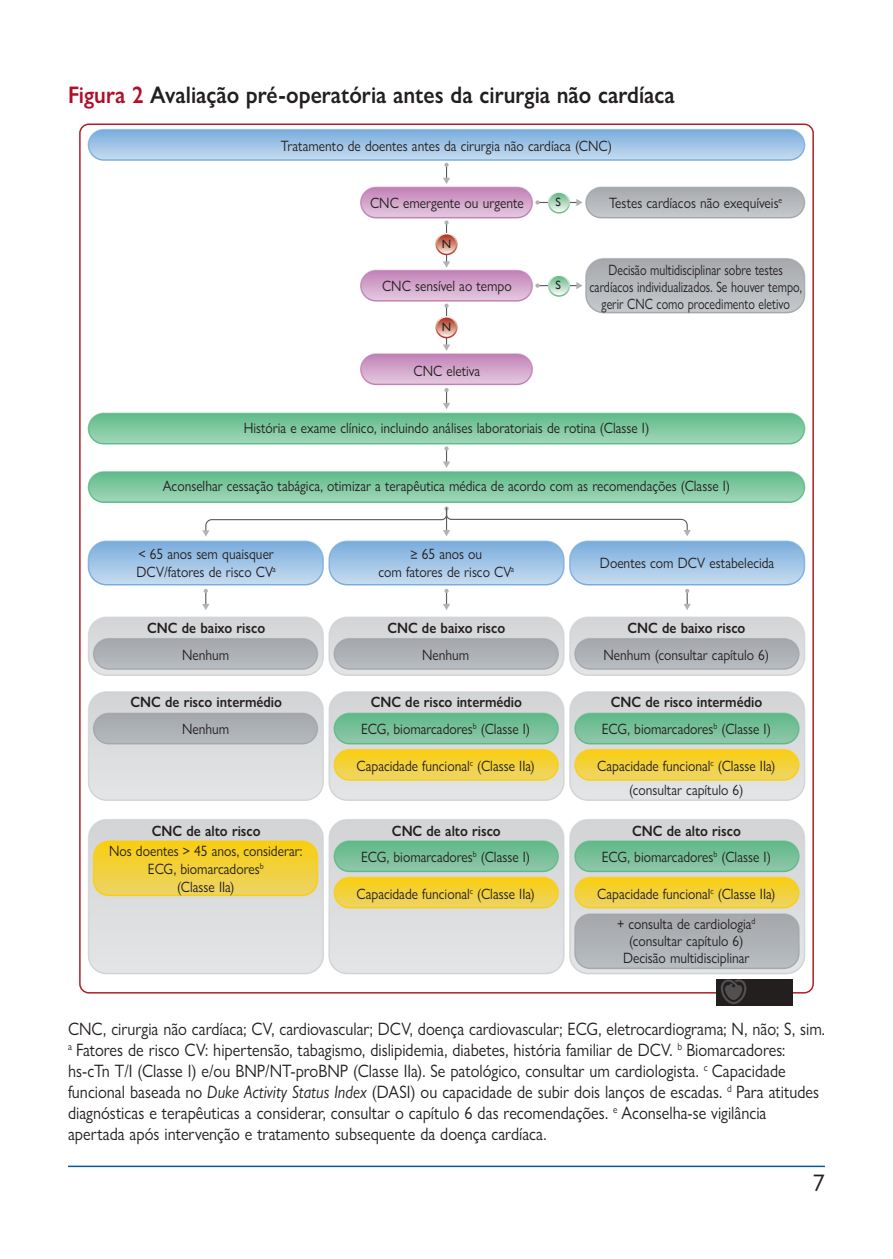
<style>
.page{position:relative;width:893px;height:1259px;background:#fff}
.page>*{position:absolute;margin:0;border:0;box-sizing:border-box;transform-origin:0 0}
.t1{font:600 24px "Gill Sans Nova";color:#241f1f;scale:.9 1}
.t2{font:24px "Gill Sans Nova";color:#241f1f}
.t3{font:18px/21px "Gill Sans Nova";color:#241f1f;scale:.9 1}
.t4{font:15px/18px "Gill Sans Nova";color:#241f1f;text-align:center;scale:.9 1}
.t5{font:600 15px "Gill Sans Nova";color:#241f1f;scale:.9 1}
.t6{font:15px/17.1px "Gill Sans Nova";color:#241f1f;text-align:center;scale:.8 1}
.t7{font:12px "Gill Sans";color:#241f1f}
.s1{color:#b20d29}
.s2{font-style:italic}
</style>
<div class="page">
<hr style="left:68px;top:1165px;width:757px;height:2px;background:#005ba3">
<div style="left:716px;top:979px;width:77px;height:27px;background:#241f1f"></div>
<hr style="left:537px;top:285px;width:40px;height:1px;background:#595a5b">
<hr style="left:446px;top:222px;width:1px;height:40px;background:#595a5b">
<hr style="left:446px;top:305px;width:1px;height:40px;background:#595a5b">
<svg style="left:360px;top:261px;width:180px;height:47px"></svg>
<svg style="left:435px;top:233px;width:23px;height:22px"></svg>
<svg style="left:88px;top:344px;width:717px;height:266px"></svg>
<svg style="left:576px;top:258px;width:229px;height:55px;background:#b9bcc0"></svg>
<svg style="left:435px;top:316px;width:23px;height:22px"></svg>
<svg style="left:88px;top:129px;width:717px;height:96px"></svg>
<svg style="left:548px;top:275px;width:22px;height:22px"></svg>
<svg style="left:88px;top:616px;width:717px;height:60px;background:#c4c7c9"></svg>
<svg style="left:88px;top:691px;width:717px;height:110px;background:#cad2b1"></svg>
<svg style="left:88px;top:819px;width:717px;height:185px"></svg>
<h1 class="t1" style="left:68px;top:80px;width:676px"><span class="s1">Figura 2</span> Avaliação pré-operatória antes da cirurgia não cardíaca</h1>
<p class="t4" style="left:281px;top:136px;width:370px">Tratamento de doentes antes da cirurgia não cardíaca (CNC)</p>
<p class="t7" style="left:555px;top:195px;width:7px">S</p>
<p class="t4" style="left:370px;top:194px;width:172px">CNC emergente ou urgente</p>
<p class="t4" style="left:609px;top:194px;width:194px">Testes cardíacos não exequíveis<sup>e</sup></p>
<p class="t7" style="left:442px;top:237px;width:11px">N</p>
<p class="t4" style="left:382px;top:276px;width:146px">CNC sensível ao tempo</p>
<p class="t7" style="left:442px;top:320px;width:11px">N</p>
<p class="t4" style="left:413px;top:361px;width:76px">CNC eletiva</p>
<p class="t7" style="left:555px;top:278px;width:7px">S</p>
<p class="t6" style="left:589px;top:261px;width:267px">Decisão multidisciplinar sobre testes cardíacos individualizados. Se houver tempo, gerir CNC como procedimento eletivo</p>
<p class="t4" style="left:244px;top:419px;width:452px">História e exame clínico, incluindo análises laboratoriais de rotina (Classe I)</p>
<p class="t4" style="left:163px;top:477px;width:632px">Aconselhar cessação tabágica, otimizar a terapêutica médica de acordo com as recomendações (Classe I)</p>
<p class="t4" style="left:137px;top:545px;width:156px;text-align:left">&lt; 65 anos sem quaisquer<br>DCV/fatores de risco CV<sup>a</sup></p>
<p class="t4" style="left:379px;top:545px;width:152px">≥ 65 anos ou<br>com fatores de risco CV<sup>a</sup></p>
<p class="t4" style="left:600px;top:554px;width:195px">Doentes com DCV estabelecida</p>
<p class="t5" style="left:147px;top:618px;width:132px">CNC de baixo risco</p>
<p class="t5" style="left:387px;top:618px;width:132px">CNC de baixo risco</p>
<p class="t5" style="left:628px;top:618px;width:132px">CNC de baixo risco</p>
<p class="t4" style="left:182px;top:645px;width:54px">Nenhum</p>
<p class="t4" style="left:422px;top:645px;width:54px">Nenhum</p>
<p class="t4" style="left:603px;top:645px;width:186px">Nenhum (consultar capítulo 6)</p>
<p class="t5" style="left:131px;top:693px;width:170px">CNC de risco intermédio</p>
<p class="t5" style="left:371px;top:693px;width:170px">CNC de risco intermédio</p>
<p class="t5" style="left:611px;top:693px;width:170px">CNC de risco intermédio</p>
<p class="t4" style="left:182px;top:720px;width:54px">Nenhum</p>
<p class="t4" style="left:361px;top:720px;width:190px">ECG, biomarcadores<sup>b</sup> (Classe I)</p>
<p class="t4" style="left:602px;top:720px;width:189px">ECG, biomarcadores<sup>b</sup> (Classe I)</p>
<p class="t4" style="left:356px;top:756px;width:200px">Capacidade funcional<sup>c</sup> (Classe IIa)</p>
<p class="t4" style="left:597px;top:753px;width:200px;line-height:24.3px">Capacidade funcional<sup>c</sup> (Classe IIa) (consultar capítulo 6)</p>
<p class="t5" style="left:152px;top:821px;width:122px">CNC de alto risco</p>
<p class="t5" style="left:392px;top:821px;width:122px">CNC de alto risco</p>
<p class="t5" style="left:632px;top:821px;width:122px">CNC de alto risco</p>
<p class="t4" style="left:109px;top:841px;width:216px">Nos doentes &gt; 45 anos, considerar:<br>ECG, biomarcadores<sup>b<br></sup>(Classe IIa)</p>
<p class="t4" style="left:361px;top:848px;width:189px">ECG, biomarcadores<sup>b</sup> (Classe I)</p>
<p class="t4" style="left:356px;top:885px;width:200px">Capacidade funcional<sup>c</sup> (Classe IIa)</p>
<p class="t4" style="left:602px;top:848px;width:189px">ECG, biomarcadores<sup>b</sup> (Classe I)</p>
<p class="t4" style="left:597px;top:879px;width:200px;line-height:29.4px">Capacidade funcional<sup>c</sup> (Classe IIa) + consulta de cardiologia<sup>d</sup></p>
<p class="t4" style="left:623px;top:932px;width:142px;line-height:17.1px">(consultar capítulo 6)<br>Decisão multidisciplinar</p>
<p class="t3" style="left:68px;top:1018px;width:842px">CNC, cirurgia não cardíaca; CV, cardiovascular; DCV, doença cardiovascular; ECG, eletrocardiograma; N, não; S, sim. <sup>a</sup> Fatores de risco CV: hipertensão, tabagismo, dislipidemia, diabetes, história familiar de DCV. <sup>b</sup> Biomarcadores: hs-cTn T/I (Classe I) e/ou BNP/NT-proBNP (Classe IIa). Se patológico, consultar um cardiologista. <sup>c</sup> Capacidade funcional baseada no <span class="s2">Duke Activity Status Index</span> (DASI) ou capacidade de subir dois lanços de escadas. <sup>d</sup> Para atitudes diagnósticas e terapêuticas a considerar, consultar o capítulo 6 das recomendações. <sup>e</sup> Aconselha-se vigilância apertada após intervenção e tratamento subsequente da doença cardíaca.</p>
<h1 class="t2" style="left:813px;top:1168px;width:13px">7</h1>
</div>
